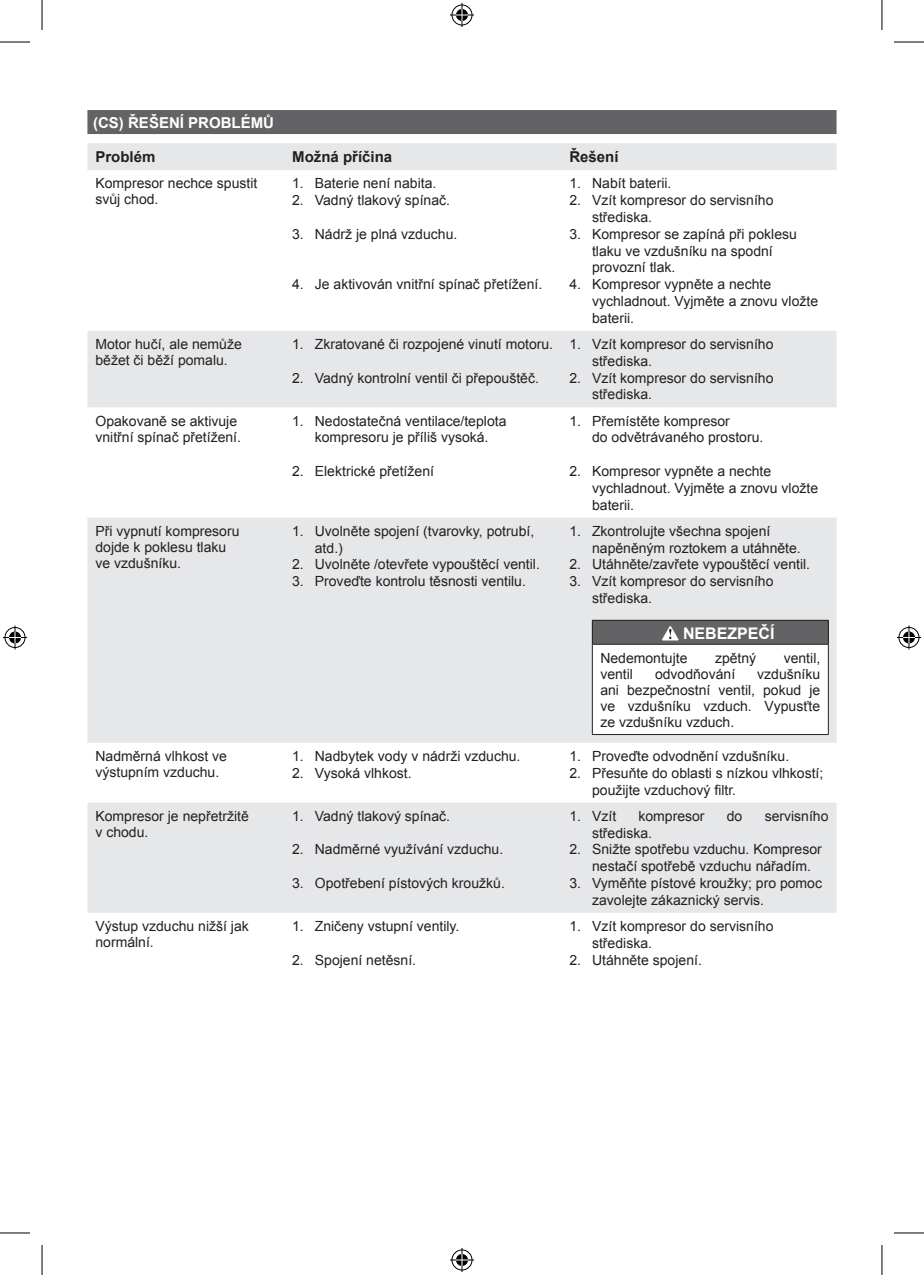
<style>
.page{position:relative;width:924px;height:1275px;background:#fff}
.page>*{position:absolute;margin:0;border:0;box-sizing:border-box;transform-origin:0 0}
.t1{font:700 16px "Arial";color:#fff}
.t2{font:700 15px "Arial";color:#231f20}
.t3{font:700 15px "Arial";color:#fff}
.t4{font:14px/16.8px "Arial";color:#231f20}
</style>
<div class="page">
<div style="left:87px;top:110px;width:749px;height:24px;background:#636366"></div>
<svg style="left:87px;top:143px;width:749px;height:770px;fill:#e6e7e9"></svg>
<div style="left:592px;top:620px;width:236px;height:24px;background:#636366"></div>
<div style="left:592px;top:644px;width:236px;height:90px;background:#fff"></div>
<hr style="left:591px;top:644px;width:1px;height:90px;background:#231f20">
<hr style="left:827px;top:644px;width:1px;height:90px;background:#231f20">
<hr style="left:591px;top:734px;width:237px;height:1px;background:#231f20">
<svg style="left:591px;top:621px;width:1px;height:23px"></svg>
<hr style="left:591px;top:620px;width:237px;height:1px;background:#231f20">
<hr style="left:591px;top:644px;width:237px;height:1px;background:#231f20">
<svg style="left:662px;top:626px;width:16px;height:14px"></svg>
<hr style="left:0;top:42px;width:30px;height:1px;background:#000">
<hr style="left:893px;top:42px;width:30px;height:1px;background:#000">
<hr style="left:0;top:1232px;width:30px;height:1px;background:#000">
<hr style="left:893px;top:1232px;width:30px;height:1px;background:#000">
<hr style="left:42px;top:0;width:1px;height:30px;background:#000">
<hr style="left:42px;top:1245px;width:1px;height:30px;background:#000">
<hr style="left:881px;top:0;width:1px;height:30px;background:#000">
<hr style="left:881px;top:1245px;width:1px;height:30px;background:#000">
<svg style="left:450px;top:3px;width:24px;height:24px"></svg>
<svg style="left:450px;top:1248px;width:24px;height:24px"></svg>
<svg style="left:3px;top:625px;width:24px;height:24px"></svg>
<svg style="left:897px;top:625px;width:23px;height:24px"></svg>
<p class="t3" style="left:93px;top:113px;width:182px">(CS) ŘEŠENÍ PROBLÉMŮ</p>
<p class="t2" style="left:95px;top:147px;width:62px">Problém</p>
<p class="t2" style="left:292px;top:147px;width:102px">Možná příčina</p>
<p class="t2" style="left:569px;top:147px;width:51px">Řešení</p>
<p class="t4" style="left:95px;top:175px;width:163px;line-height:16px">Kompresor nechce spustit svůj chod.</p>
<p class="t4" style="left:292px;top:175px;width:146px">1. Baterie není nabita.</p>
<p class="t4" style="left:569px;top:175px;width:104px">1. Nabít baterii.</p>
<p class="t4" style="left:591px;top:192px;width:183px;text-indent:-23px">2. Vzít kompresor do servisního střediska.</p>
<p class="t4" style="left:591px;top:225px;width:206px;text-indent:-23px">3. Kompresor se zapíná při poklesu tlaku ve vzdušníku na spodní provozní tlak.</p>
<p class="t4" style="left:591px;top:276px;width:227px;text-indent:-23px">4. Kompresor vypněte a nechte vychladnout. Vyjměte a znovu vložte baterii.</p>
<p class="t4" style="left:292px;top:192px;width:159px">2. Vadný tlakový spínač.</p>
<p class="t4" style="left:292px;top:225px;width:167px">3. Nádrž je plná vzduchu.</p>
<p class="t4" style="left:292px;top:276px;width:251px">4. Je aktivován vnitřní spínač přetížení.</p>
<p class="t4" style="left:95px;top:336px;width:148px;line-height:16px">Motor hučí, ale nemůže běžet či běží pomalu.</p>
<p class="t4" style="left:292px;top:336px;width:262px">1. Zkratované či rozpojené vinutí motoru.</p>
<p class="t4" style="left:292px;top:369px;width:248px">2. Vadný kontrolní ventil či přepouštěč.</p>
<p class="t4" style="left:95px;top:413px;width:147px;line-height:16px">Opakovaně se aktivuje vnitřní spínač přetížení.</p>
<p class="t4" style="left:292px;top:412px;width:216px;text-align:center">1. Nedostatečná ventilace/teplota kompresoru je příliš vysoká.</p>
<p class="t4" style="left:292px;top:463px;width:143px">2. Elektrické přetížení</p>
<p class="t4" style="left:95px;top:523px;width:145px;line-height:16px">Při vypnutí kompresoru dojde k poklesu tlaku ve vzdušníku.</p>
<p class="t4" style="left:315px;top:522px;width:221px;text-indent:-23px">1. Uvolněte spojení (tvarovky, potrubí, atd.)</p>
<p class="t4" style="left:292px;top:556px;width:249px">2. Uvolněte /otevřete vypouštěcí ventil.</p>
<p class="t4" style="left:292px;top:573px;width:235px">3. Proveďte kontrolu těsnosti ventilu.</p>
<p class="t4" style="left:95px;top:748px;width:133px;line-height:16px">Nadměrná vlhkost ve výstupním vzduchu.</p>
<p class="t4" style="left:292px;top:748px;width:230px">1. Nadbytek vody v nádrži vzduchu.</p>
<p class="t4" style="left:292px;top:764px;width:121px">2. Vysoká vlhkost.</p>
<p class="t4" style="left:95px;top:808px;width:155px;line-height:16px">Kompresor je nepřetržitě v chodu.</p>
<p class="t4" style="left:292px;top:807px;width:159px">1. Vadný tlakový spínač.</p>
<p class="t4" style="left:292px;top:841px;width:212px">2. Nadměrné využívání vzduchu.</p>
<p class="t4" style="left:292px;top:875px;width:214px">3. Opotřebení pístových kroužků.</p>
<p class="t4" style="left:95px;top:918px;width:155px;line-height:16px">Výstup vzduchu nižší jak normální.</p>
<p class="t4" style="left:292px;top:918px;width:169px">1. Zničeny vstupní ventily.</p>
<p class="t4" style="left:292px;top:951px;width:125px">2. Spojení netěsní.</p>
<p class="t4" style="left:591px;top:336px;width:183px;text-indent:-23px">1. Vzít kompresor do servisního střediska.</p>
<p class="t4" style="left:591px;top:369px;width:183px;text-indent:-23px">2. Vzít kompresor do servisního střediska.</p>
<p class="t4" style="left:591px;top:412px;width:173px;text-indent:-23px">1. Přemístěte kompresor<br>do odvětrávaného prostoru.</p>
<p class="t4" style="left:591px;top:463px;width:227px;text-indent:-23px">2. Kompresor vypněte a nechte vychladnout. Vyjměte a znovu vložte baterii.</p>
<p class="t4" style="left:591px;top:522px;width:210px;text-indent:-23px">1. Zkontrolujte všechna spojení napěněným roztokem a utáhněte.</p>
<p class="t4" style="left:569px;top:556px;width:242px">2. Utáhněte/zavřete vypouštěcí ventil.</p>
<p class="t4" style="left:591px;top:573px;width:183px;text-indent:-23px">3. Vzít kompresor do servisního střediska.</p>
<p class="t1" style="left:682px;top:622px;width:93px">NEBEZPEČÍ</p>
<p class="t4" style="left:600px;top:649px;width:89px">Nedemontujte</p>
<p class="t4" style="left:714px;top:649px;width:43px">zpětný</p>
<p class="t4" style="left:783px;top:649px;width:38px">ventil,</p>
<p class="t4" style="left:600px;top:665px;width:34px">ventil</p>
<p class="t4" style="left:654px;top:665px;width:82px">odvodňování</p>
<p class="t4" style="left:600px;top:666px;width:221px;line-height:16px;text-align:justify;text-indent:157px">vzdušníku ani bezpečnostní ventil, pokud je ve vzdušníku vzduch. Vypusťte ze vzdušníku vzduch.</p>
<p class="t4" style="left:569px;top:748px;width:221px">1. Proveďte odvodnění vzdušníku.</p>
<p class="t4" style="left:591px;top:764px;width:233px;text-indent:-23px">2. Přesuňte do oblasti s nízkou vlhkostí; použijte vzduchový filtr.</p>
<p class="t4" style="left:569px;top:807px;width:48px">1. Vzít</p>
<p class="t4" style="left:638px;top:807px;width:68px">kompresor</p>
<p class="t4" style="left:726px;top:807px;width:17px">do</p>
<p class="t4" style="left:764px;top:807px;width:65px">servisního</p>
<p class="t4" style="left:591px;top:824px;width:61px">střediska.</p>
<p class="t4" style="left:591px;top:841px;width:231px;text-indent:-23px">2. Snižte spotřebu vzduchu. Kompresor nestačí spotřebě vzduchu nářadím.</p>
<p class="t4" style="left:591px;top:875px;width:231px;text-indent:-23px">3. Vyměňte pístové kroužky; pro pomoc zavolejte zákaznický servis.</p>
<p class="t4" style="left:591px;top:918px;width:183px;text-indent:-23px">1. Vzít kompresor do servisního střediska.</p>
<p class="t4" style="left:569px;top:951px;width:134px">2. Utáhněte spojení.</p>
</div>
